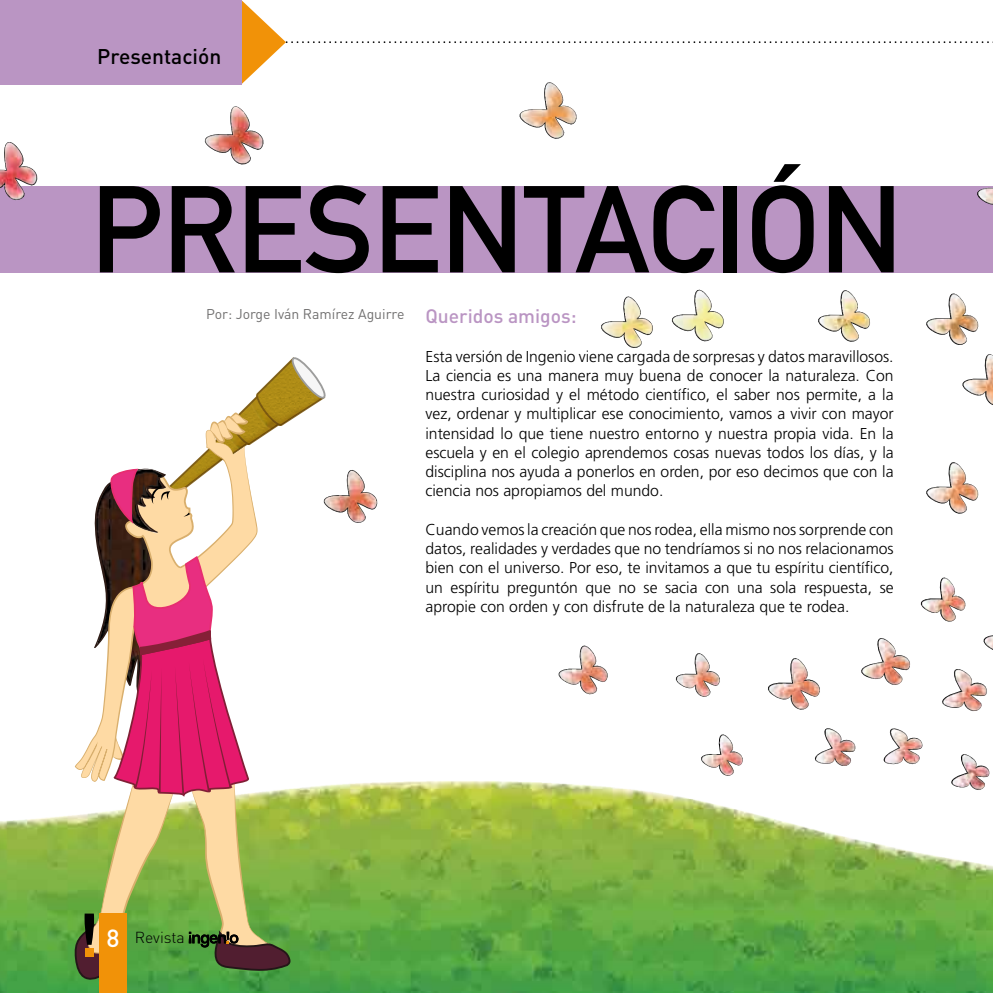
<style>
.page{position:relative;width:993px;height:993px;background:#fff}
.page>*{position:absolute;margin:0;border:0;box-sizing:border-box;transform-origin:0 0}
.t1{font:121.1px "DIN Mittelschrift Std";color:#000}
.t2{font:500 21px "DIN Pro";color:#000}
.t3{font:500 19.25px "DIN Pro";color:#ba95c3}
.t4{font:300 15.75px/19.2px "Frutiger LT Std";color:#000;text-align:justify}
.t5{font:300 15.75px "DIN Pro";color:#000}
.t6{font:14px "DIN Pro";color:#706f6f}
.s1{font-weight:500;font-size:24.5px;color:#fff}
</style>
<div class="page">
<img style="left:0;top:875px;width:992px;height:117px">
<img style="left:0;top:216px;width:992px;height:659px">
<div style="left:99px;top:913px;width:27px;height:79px;background:#f19208"></div>
<svg style="left:74px;top:354px;width:306px;height:629px"></svg>
<svg style="left:0;top:0;width:993px;height:216px"></svg>
<div style="left:0;top:0;width:241px;height:84px;background:#ba95c3"></div>
<h2 class="t2" style="left:97px;top:42px;width:126px">Presentación</h2>
<h1 class="t1" style="left:91px;top:159px;width:813px">PRESENTACIÓN</h1>
<p class="t3" style="left:425px;top:303px;width:152px">Queridos amigos:</p>
<p class="t4" style="left:425px;top:346px;width:469px">Esta versión de Ingenio viene cargada de sorpresas y datos maravillosos.<br>La ciencia es una manera muy buena de conocer la naturaleza. Con nuestra curiosidad y el método científico, el saber nos permite, a la vez, ordenar y multiplicar ese conocimiento, vamos a vivir con mayor intensidad lo que tiene nuestro entorno y nuestra propia vida. En la escuela y en el colegio aprendemos cosas nuevas todos los días, y la disciplina nos ayuda a ponerlos en orden, por eso decimos que con la ciencia nos apropiamos del mundo.</p>
<p class="t4" style="left:425px;top:520px;width:469px">Cuando vemos la creación que nos rodea, ella mismo nos sorprende con datos, realidades y verdades que no tendríamos si no nos relacionamos bien con el universo. Por eso, te invitamos a que tu espíritu científico, un espíritu preguntón que no se sacia con una sola respuesta, se apropie con orden y con disfrute de la naturaleza que te rodea.</p>
<p class="t6" style="left:206px;top:304px;width:200px">Por: Jorge Iván Ramírez Aguirre</p>
<p class="t5" style="left:106px;top:926px;width:80px"><span class="s1">8</span> Revista</p>
</div>
